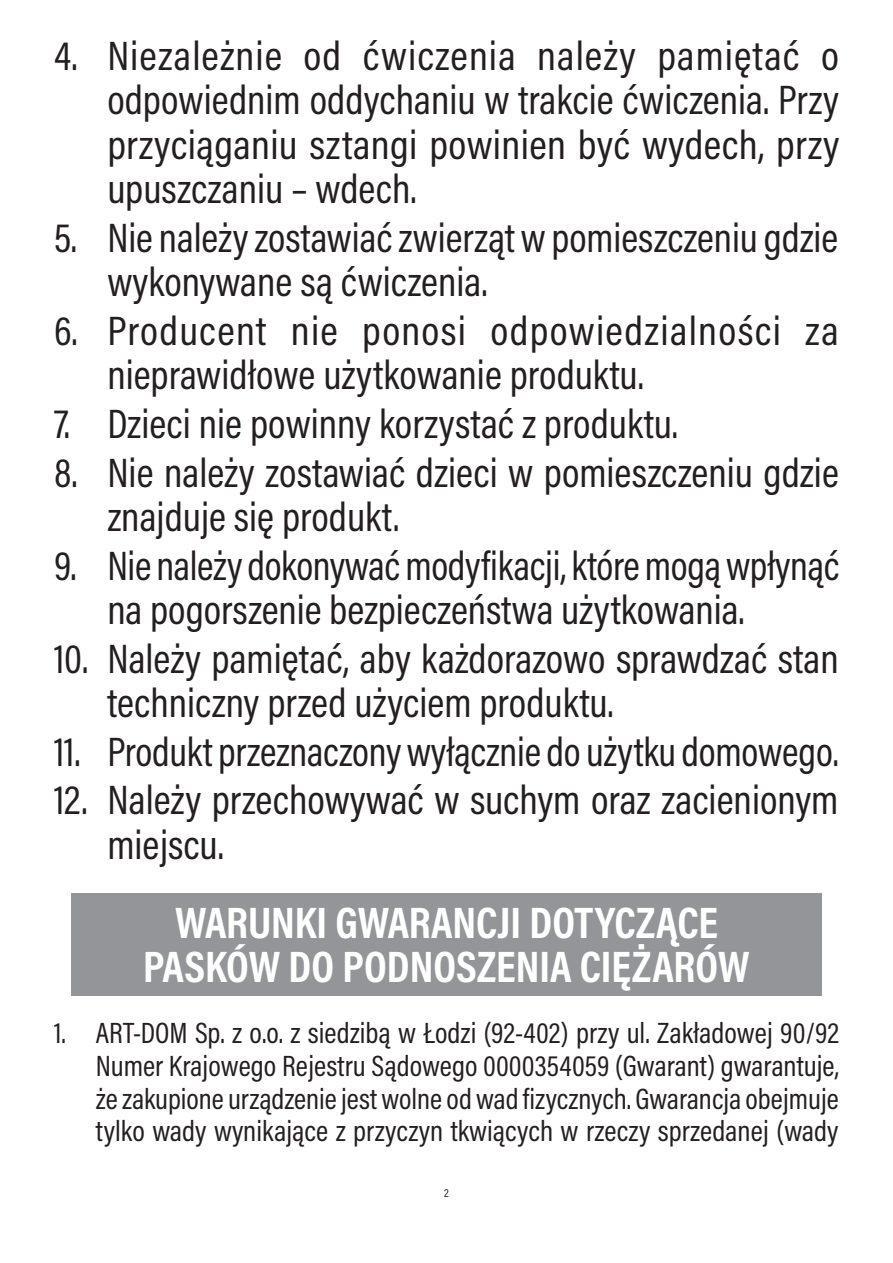
<style>
.page{position:relative;width:893px;height:1263px;background:#fff}
.page>*{position:absolute;margin:0;border:0;box-sizing:border-box;transform-origin:0 0}
.naglowek{font:700 44.4px/44.4px "Acumin Pro Cond";color:#fff;text-align:center}
.t1{font:41.4px/44.4px "Acumin Pro Cond";color:#231f20}
.t2{font:41.4px/44.4px "Acumin Pro Cond";letter-spacing:.025em;color:#231f20}
.t3{font:29.55px/32.5px "Acumin Pro Cond";color:#231f20;text-align:justify}
.t4{font:11.85px "Acumin Pro Cond";color:#231f20}
</style>
<div class="page">
<div style="left:71px;top:893px;width:751px;height:102px;background:#939598"></div>
<p class="t1" style="left:107px;top:33px;width:734px;text-align:justify;text-indent:-53px">4. Niezależnie od ćwiczenia należy pamiętać o odpowiednim oddychaniu w trakcie ćwiczenia. Przy przyciąganiu sztangi powinien być wydech, przy upuszczaniu – wdech.</p>
<p class="t1" style="left:107px;top:214px;width:732px;text-indent:-53px">5. Nie należy zostawiać zwierząt w pomieszczeniu gdzie wykonywane są ćwiczenia.</p>
<p class="t2" style="left:107px;top:308px;width:733px;text-indent:-53px">6. Producent nie ponosi odpowiedzialności za nieprawidłowe użytkowanie produktu.</p>
<p class="t1" style="left:54px;top:401px;width:626px">7. Dzieci nie powinny korzystać z produktu.</p>
<p class="t1" style="left:107px;top:449px;width:733px;text-indent:-53px">8. Nie należy zostawiać dzieci w pomieszczeniu gdzie znajduje się produkt.</p>
<p class="t1" style="left:107px;top:542px;width:734px;text-indent:-53px">9. Nie należy dokonywać modyfikacji, które mogą wpłynąć na pogorszenie bezpieczeństwa użytkowania.</p>
<p class="t1" style="left:107px;top:635px;width:733px;text-indent:-53px">10. Należy pamiętać, aby każdorazowo sprawdzać stan techniczny przed użyciem produktu.</p>
<p class="t1" style="left:54px;top:728px;width:786px">11. Produkt przeznaczony wyłącznie do użytku domowego.</p>
<p class="t1" style="left:107px;top:777px;width:733px;text-indent:-53px">12. Należy przechowywać w suchym oraz zacienionym miejscu.</p>
<p class="naglowek" style="left:143px;top:899px;width:608px">WARUNKI GWARANCJI DOTYCZĄCE<br>PASKÓW DO PODNOSZENIA CIĘŻARÓW</p>
<p class="t3" style="left:96px;top:1016px;width:744px;text-indent:-42px">1. ART-DOM Sp. z o.o. z siedzibą w Łodzi (92-402) przy ul. Zakładowej 90/92<br>Numer Krajowego Rejestru Sądowego 0000354059 (Gwarant) gwarantuje, że zakupione urządzenie jest wolne od wad fizycznych. Gwarancja obejmuje tylko wady wynikające z przyczyn tkwiących w rzeczy sprzedanej (wady</p>
<p class="t4" style="left:444px;top:1185px;width:6px">2</p>
</div>
